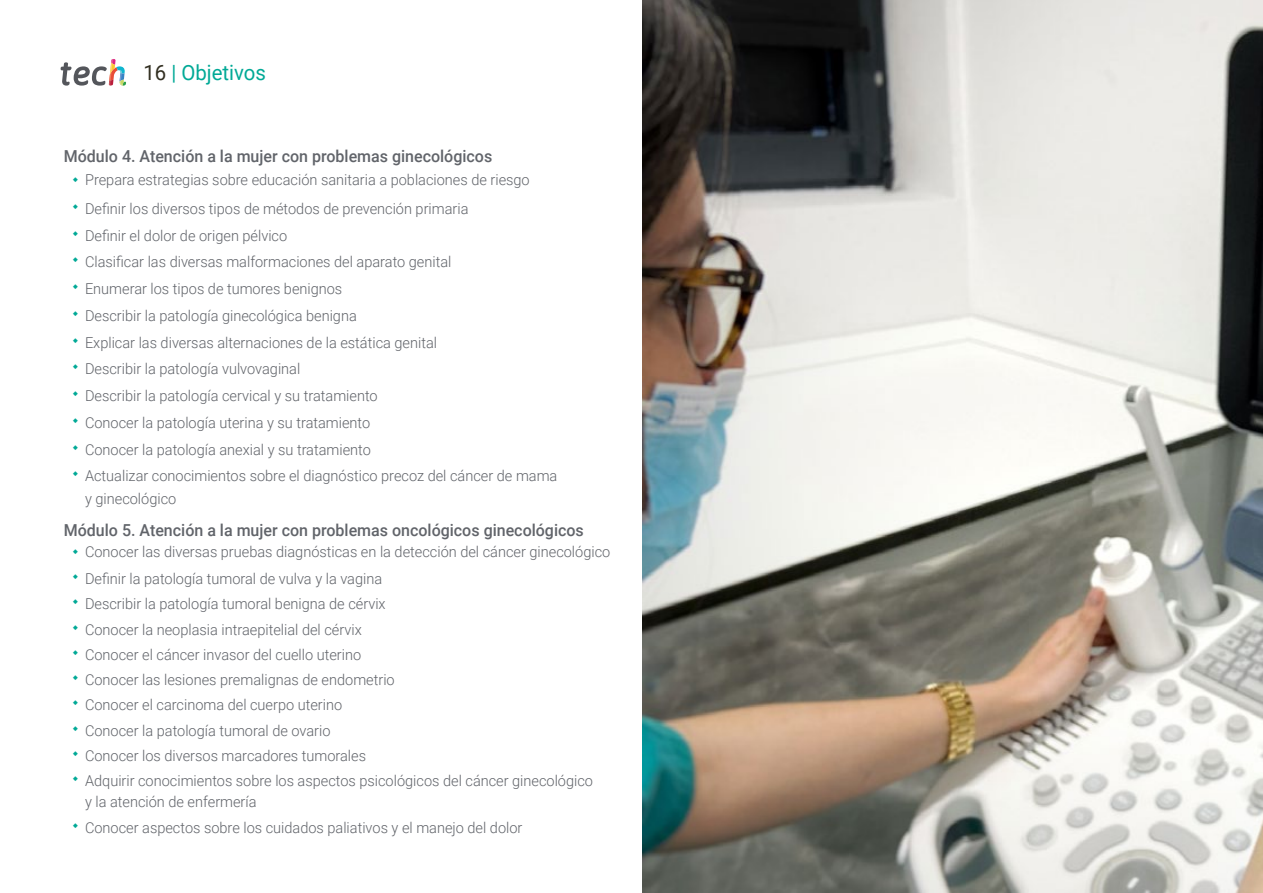
<style>
.page{position:relative;width:1263px;height:893px;background:#fff}
.page>*{position:absolute;margin:0;border:0;box-sizing:border-box;transform-origin:0 0}
.t1{font:21px "Roboto";color:#00a996}
.t2{font:500 16.5px "Roboto";color:#61646a}
.t3{font:300 15px/26.7px "Roboto";color:#61646a}
.s1{color:#312e20}
</style>
<div class="page">
<img style="left:642px;top:0;width:621px;height:893px">
<svg style="left:61px;top:59px;width:65px;height:27px"></svg>
<h1 class="t1" style="left:144px;top:57px;width:124px"><span class="s1">16</span> | Objetivos</h1>
<p class="t2" style="left:64px;top:145px;width:430px">Módulo 4. Atención a la mujer con problemas ginecológicos</p>
<p class="t3" style="left:85px;top:164px;width:446px;line-height:29px">Prepara estrategias sobre educación sanitaria a poblaciones de riesgo<br>Definir los diversos tipos de métodos de prevención primaria</p>
<p class="t3" style="left:85px;top:221px;width:474px">Definir el dolor de origen pélvico<br>Clasificar las diversas malformaciones del aparato genital<br>Enumerar los tipos de tumores benignos<br>Describir la patología ginecológica benigna<br>Explicar las diversas alternaciones de la estática genital<br>Describir la patología vulvovaginal<br>Describir la patología cervical y su tratamiento<br>Conocer la patología uterina y su tratamiento<br>Conocer la patología anexial y su tratamiento<br>Actualizar conocimientos sobre el diagnóstico precoz del cáncer de mama</p>
<p class="t3" style="left:85px;top:485px;width:93px">y ginecológico</p>
<p class="t2" style="left:64px;top:518px;width:522px">Módulo 5. Atención a la mujer con problemas oncológicos ginecológicos</p>
<p class="t3" style="left:85px;top:537px;width:527px;line-height:27.5px">Conocer las diversas pruebas diagnósticas en la detección del cáncer ginecológico<br>Definir la patología tumoral de vulva y la vagina</p>
<p class="t3" style="left:85px;top:591px;width:509px;line-height:25.2px">Describir la patología tumoral benigna de cérvix<br>Conocer la neoplasia intraepitelial del cérvix<br>Conocer el cáncer invasor del cuello uterino<br>Conocer las lesiones premalignas de endometrio<br>Conocer el carcinoma del cuerpo uterino<br>Conocer la patología tumoral de ovario<br>Conocer los diversos marcadores tumorales<br>Adquirir conocimientos sobre los aspectos psicológicos del cáncer ginecológico</p>
<p class="t3" style="left:85px;top:789px;width:439px;line-height:25.2px">y la atención de enfermería<br>Conocer aspectos sobre los cuidados paliativos y el manejo del dolor</p>
</div>
